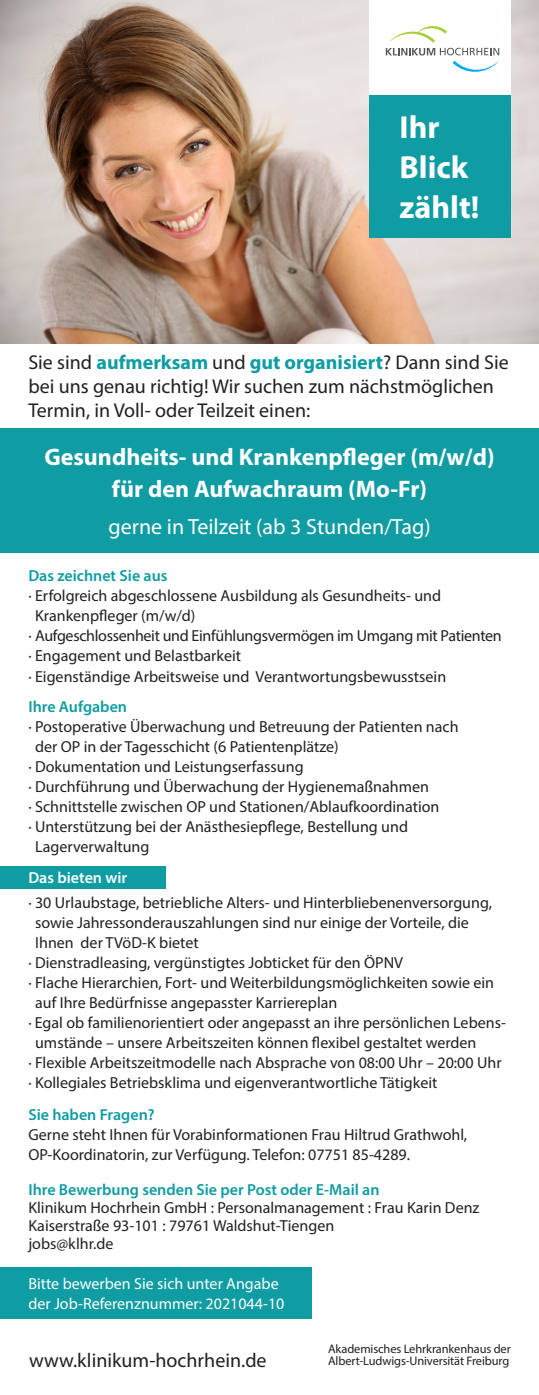
<style>
.page{position:relative;width:539px;height:1395px;background:#fff}
.page>*{position:absolute;margin:0;border:0;box-sizing:border-box;transform-origin:0 0}
.t1{font:700 32px "Myriad Pro";color:#fff}
.t2{font:700 24px "Myriad Pro";color:#fff}
.t3{font:22px "Myriad Pro";color:#fff}
.t4{font:20px/24px "Myriad Pro";color:#231f20}
.t5{font:16px/18px "Myriad Pro";color:#231f20}
.t6{font:600 16px "Myriad Pro";color:#0f9ca2}
.t7{font:16px "Myriad Pro";color:#fff}
.t8{font:16px "Myriad Pro";letter-spacing:-.02em;color:#231f20}
.t9{font:600 16px "Myriad Pro";color:#fff}
.t10{font:12.4px "Myriad Pro";letter-spacing:-.01em;color:#231f20}
.s1{font-weight:700;color:#0f9ca2}
</style>
<div class="page">
<img style="left:0;top:0;width:539px;height:344px">
<div style="left:0;top:866px;width:165px;height:23px;background:#0f9ca2"></div>
<div style="left:369px;top:0;width:141px;height:104px;background:#fff"></div>
<svg style="left:386px;top:26px;width:113px;height:46px"></svg>
<div style="left:369px;top:95px;width:141px;height:142px;background:#0f9ca2"></div>
<div style="left:0;top:1267px;width:311px;height:51px;background:#0f9ca2"></div>
<div style="left:0;top:428px;width:539px;height:125px;background:#0f9ca2"></div>
<p class="t1" style="left:399px;top:107px;width:42px">Ihr</p>
<p class="t1" style="left:399px;top:147px;width:70px">Blick</p>
<p class="t1" style="left:399px;top:187px;width:81px">zählt!</p>
<p class="t4" style="left:28px;top:350px;width:482px">Sie sind <span class="s1">aufmerksam</span> und <span class="s1">gut organisiert</span>? Dann sind Sie bei uns genau richtig! Wir suchen zum nächstmöglichen<br>Termin, in Voll- oder Teilzeit einen:</p>
<p class="t2" style="left:44px;top:441px;width:451px">Gesundheits- und Krankenpfleger (m/w/d)</p>
<p class="t2" style="left:112px;top:473px;width:316px">für den Aufwachraum (Mo-Fr)</p>
<p class="t3" style="left:108px;top:513px;width:323px">gerne in Teilzeit (ab 3 Stunden/Tag)</p>
<p class="t6" style="left:28px;top:566px;width:141px">Das zeichnet Sie aus</p>
<p class="t5" style="left:28px;top:587px;width:414px">· Erfolgreich abgeschlossene Ausbildung als Gesundheits- und</p>
<p class="t5" style="left:35px;top:607px;width:162px">Krankenpfleger (m/w/d)</p>
<p class="t8" style="left:28px;top:626px;width:475px">· Aufgeschlossenheit und Einfühlungsvermögen im Umgang mit Patienten</p>
<p class="t5" style="left:28px;top:647px;width:214px">· Engagement und Belastbarkeit</p>
<p class="t5" style="left:28px;top:667px;width:419px">· Eigenständige Arbeitsweise und Verantwortungsbewusstsein</p>
<p class="t6" style="left:28px;top:696px;width:100px">Ihre Aufgaben</p>
<p class="t5" style="left:28px;top:717px;width:431px">· Postoperative Überwachung und Betreuung der Patienten nach</p>
<p class="t5" style="left:35px;top:737px;width:305px">der OP in der Tagesschicht (6 Patientenplätze)</p>
<p class="t5" style="left:28px;top:757px;width:277px">· Dokumentation und Leistungserfassung</p>
<p class="t5" style="left:28px;top:777px;width:402px">· Durchführung und Überwachung der Hygienemaßnahmen</p>
<p class="t5" style="left:28px;top:797px;width:412px">· Schnittstelle zwischen OP und Stationen/Ablaufkoordination</p>
<p class="t5" style="left:28px;top:817px;width:381px">· Unterstützung bei der Anästhesiepflege, Bestellung und</p>
<p class="t5" style="left:35px;top:837px;width:116px">Lagerverwaltung</p>
<p class="t9" style="left:28px;top:867px;width:100px">Das bieten wir</p>
<p class="t5" style="left:28px;top:893px;width:465px">· 30 Urlaubstage, betriebliche Alters- und Hinterbliebenenversorgung,</p>
<p class="t5" style="left:35px;top:913px;width:435px">sowie Jahressonderauszahlungen sind nur einige der Vorteile, die</p>
<p class="t5" style="left:35px;top:933px;width:165px">Ihnen der TVöD-K bietet</p>
<p class="t5" style="left:28px;top:953px;width:376px">· Dienstradleasing, vergünstigtes Jobticket für den ÖPNV</p>
<p class="t5" style="left:28px;top:973px;width:467px">· Flache Hierarchien, Fort- und Weiterbildungsmöglichkeiten sowie ein</p>
<p class="t5" style="left:35px;top:993px;width:304px">auf Ihre Bedürfnisse angepasster Karriereplan</p>
<p class="t5" style="left:28px;top:1013px;width:479px">· Egal ob familienorientiert oder angepasst an ihre persönlichen Lebens-</p>
<p class="t5" style="left:35px;top:1033px;width:442px">umstände – unsere Arbeitszeiten können flexibel gestaltet werden</p>
<p class="t5" style="left:28px;top:1053px;width:474px">· Flexible Arbeitszeitmodelle nach Absprache von 08:00 Uhr – 20:00 Uhr</p>
<p class="t5" style="left:28px;top:1073px;width:410px">· Kollegiales Betriebsklima und eigenverantwortliche Tätigkeit</p>
<p class="t6" style="left:28px;top:1104px;width:128px">Sie haben Fragen?</p>
<p class="t5" style="left:28px;top:1125px;width:440px">Gerne steht Ihnen für Vorabinformationen Frau Hiltrud Grathwohl,</p>
<p class="t5" style="left:28px;top:1145px;width:383px">OP-Koordinatorin, zur Verfügung. Telefon: 07751 85-4289.</p>
<p class="t6" style="left:28px;top:1179px;width:352px">Ihre Bewerbung senden Sie per Post oder E-Mail an</p>
<p class="t5" style="left:28px;top:1198px;width:452px">Klinikum Hochrhein GmbH : Personalmanagement : Frau Karin Denz<br>Kaiserstraße 93-101 : 79761 Waldshut-Tiengen</p>
<p class="t5" style="left:28px;top:1234px;width:87px">jobs@klhr.de</p>
<p class="t7" style="left:28px;top:1273px;width:252px">Bitte bewerben Sie sich unter Angabe</p>
<p class="t7" style="left:28px;top:1293px;width:257px">der Job-Referenznummer: 2021044-10</p>
<p class="t10" style="left:328px;top:1341px;width:184px">Akademisches Lehrkrankenhaus der</p>
<p class="t4" style="left:29px;top:1348px;width:239px">www.klinikum-hochrhein.de</p>
<p class="t10" style="left:328px;top:1353px;width:182px">Albert-Ludwigs-Universität Freiburg</p>
</div>
